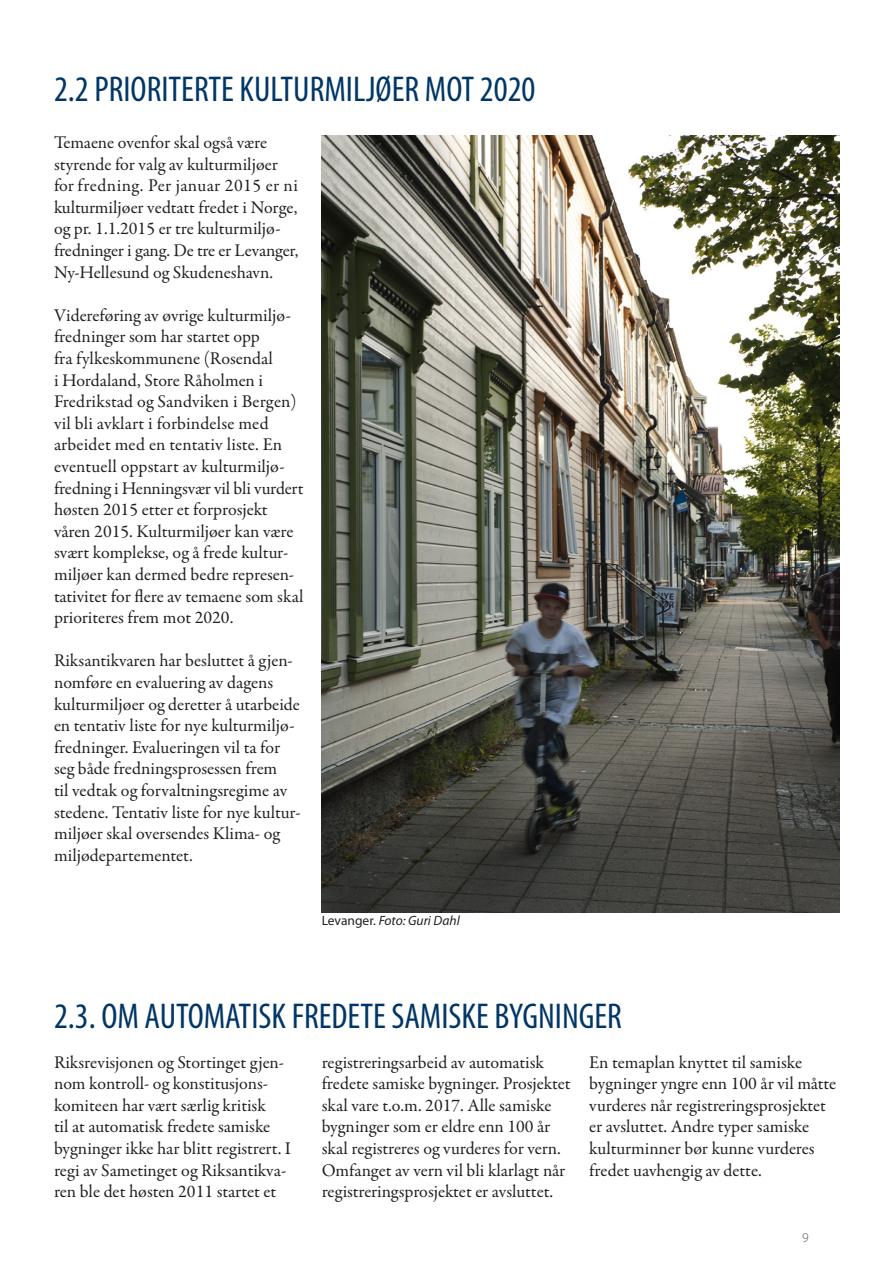
<style>
.page{position:relative;width:893px;height:1263px;background:#fff}
.page>*{position:absolute;margin:0;border:0;box-sizing:border-box;transform-origin:0 0}
.t1{font:condensed 36px "Myriad Pro";color:#003667}
.t2{font:18px/21.6px "Garamond Premr Pro";letter-spacing:-.005em;color:#231f20}
.t3{font:italic 13.5px "Myriad Pro";color:#231f20}
.t4{font:300 13.5px "Myriad Pro";color:#57585a}
.s1{font-style:normal}
</style>
<div class="page">
<img style="left:322px;top:135px;width:517px;height:777px">
<p class="t1" style="left:54px;top:69px;width:483px">2.2 PRIORITERTE KULTURMILJØER MOT 2020</p>
<p class="t2" style="left:54px;top:132px;width:246px">Temaene ovenfor skal også være styrende for valg av kulturmiljøer for fredning. Per januar 2015 er ni kulturmiljøer vedtatt fredet i Norge, og pr. 1.1.2015 er tre kulturmiljø&shy;fredninger i gang. De tre er Levanger, Ny-Hellesund og Skudeneshavn.</p>
<p class="t2" style="left:54px;top:305px;width:251px">Videreføring av øvrige kulturmiljø&shy;fredninger som har startet opp<br>fra fylkeskommunene (Rosendal<br>i Hordaland, Store Råholmen i Fredrikstad og Sandviken i Bergen) vil bli avklart i forbindelse med arbeidet med en tentativ liste. En eventuell oppstart av kulturmiljø&shy;fredning i Henningsvær vil bli vurdert høsten 2015 etter et forprosjekt våren 2015. Kulturmiljøer kan være svært komplekse, og å frede kultur&shy;miljøer kan dermed bedre represen&shy;tativitet for flere av temaene som skal prioriteres frem mot 2020.</p>
<p class="t2" style="left:54px;top:650px;width:248px">Riksantikvaren har besluttet å gjen&shy;nomføre en evaluering av dagens kulturmiljøer og deretter å utarbeide en tentativ liste for nye kulturmiljø&shy;fredninger. Evalueringen vil ta for seg både fredningsprosessen frem<br>til vedtak og forvaltningsregime av stedene. Tentativ liste for nye kultur&shy;miljøer skal oversendes Klima- og miljødepartementet.</p>
<p class="t3" style="left:322px;top:913px;width:140px"><span class="s1">Levanger.</span> Foto: Guri Dahl</p>
<p class="t1" style="left:54px;top:997px;width:569px">2.3. OM AUTOMATISK FREDETE SAMISKE BYGNINGER</p>
<p class="t2" style="left:54px;top:1051px;width:239px">Riksrevisjonen og Stortinget gjen&shy;nom kontroll- og konstitusjons&shy;komiteen har vært særlig kritisk<br>til at automatisk fredete samiske bygninger ikke har blitt registrert. I regi av Sametinget og Riksantikva&shy;ren ble det høsten 2011 startet et</p>
<p class="t2" style="left:322px;top:1051px;width:250px">registreringsarbeid av automatisk fredete samiske bygninger. Prosjektet skal vare t.o.m. 2017. Alle samiske bygninger som er eldre enn 100 år skal registreres og vurderes for vern.<br>Omfanget av vern vil bli klarlagt når registreringsprosjektet er avsluttet.</p>
<p class="t2" style="left:589px;top:1051px;width:249px">En temaplan knyttet til samiske bygninger yngre enn 100 år vil måtte vurderes når registreringsprosjektet er avsluttet. Andre typer samiske kulturminner bør kunne vurderes fredet uavhengig av dette.</p>
<p class="t4" style="left:802px;top:1230px;width:8px">9</p>
</div>
